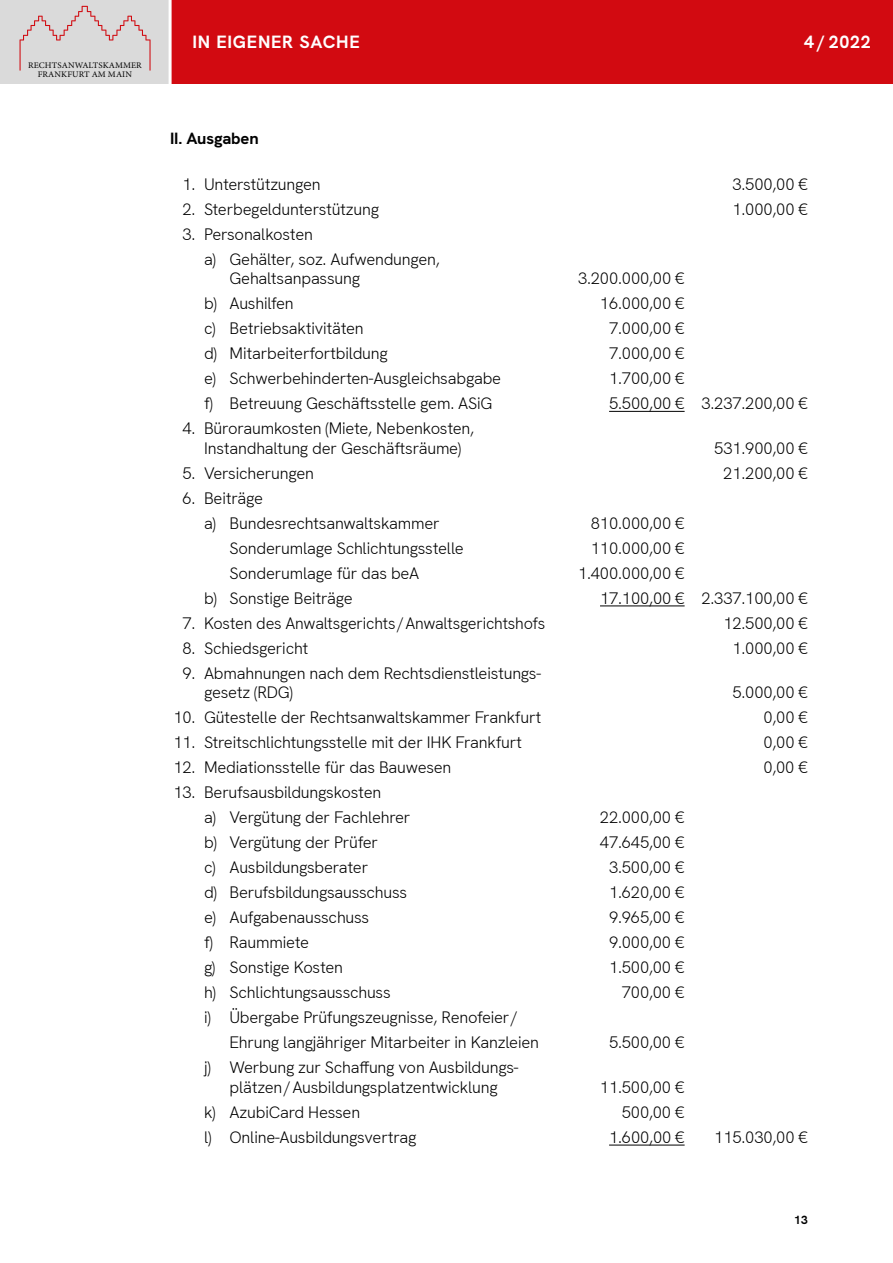
<style>
.page{position:relative;width:893px;height:1263px;background:#fff}
.page>*{position:absolute;margin:0;border:0;box-sizing:border-box;transform-origin:0 0}
.t1{font:700 18px "HK Grotesk";letter-spacing:.04em;color:#fff}
.t2{font:300 16.5px/25px "HK Grotesk";letter-spacing:-.01em;color:#000}
.t3{font:700 16.5px "HK Grotesk";letter-spacing:-.01em;color:#000}
.t4{font:700 12px "HK Grotesk";color:#000}
.t5{font:8.55px/8.6px "Minion Pro";letter-spacing:.01em;color:#000;text-align:center;scale:1.04 1}
</style>
<div class="page">
<div style="left:170px;top:0;width:723px;height:84px;background:#d20a11"></div>
<div style="left:0;top:0;width:170px;height:84px;background:#dadada"></div>
<svg style="left:20px;top:6px;width:131px;height:65px"></svg>
<hr style="left:169px;top:0;width:3px;height:85px;background:#fff">
<hr style="left:609px;top:411px;width:76px;height:1px;background:#000">
<hr style="left:600px;top:606px;width:85px;height:1px;background:#000">
<hr style="left:609px;top:1145px;width:76px;height:1px;background:#000">
<p class="t5" style="left:28px;top:61px;width:111px">RECHTSANWALTSKAMMER<br>FRANKFURT AM MAIN</p>
<p class="t1" style="left:192px;top:30px;width:169px">IN EIGENER SACHE</p>
<p class="t1" style="left:804px;top:30px;width:68px">4 / 2022</p>
<p class="t3" style="left:170px;top:127px;width:90px">II. Ausgaben</p>
<p class="t2" style="left:183px;top:171px;width:140px">1. Unterstützungen</p>
<p class="t2" style="left:732px;top:171px;width:77px">3.500,00 €</p>
<p class="t2" style="left:183px;top:196px;width:198px">2. Sterbegeldunterstützung</p>
<p class="t2" style="left:732px;top:196px;width:77px">1.000,00 €</p>
<p class="t2" style="left:204px;top:221px;width:237px;text-indent:-22px">3. Personalkosten<br>a) Gehälter, soz. Aufwendungen,</p>
<p class="t2" style="left:230px;top:266px;width:132px">Gehaltsanpassung</p>
<p class="t2" style="left:578px;top:266px;width:108px">3.200.000,00 €</p>
<p class="t2" style="left:204px;top:291px;width:91px">b) Aushilfen</p>
<p class="t2" style="left:600px;top:291px;width:86px">16.000,00 €</p>
<p class="t2" style="left:204px;top:316px;width:161px">c) Betriebsaktivitäten</p>
<p class="t2" style="left:609px;top:316px;width:77px">7.000,00 €</p>
<p class="t2" style="left:204px;top:341px;width:185px">d) Mitarbeiterfortbildung</p>
<p class="t2" style="left:609px;top:341px;width:77px">7.000,00 €</p>
<p class="t2" style="left:204px;top:366px;width:299px">e) Schwerbehinderten-Ausgleichsabgabe</p>
<p class="t2" style="left:609px;top:366px;width:77px">1.700,00 €</p>
<p class="t2" style="left:204px;top:391px;width:290px">f) Betreuung Geschäftsstelle gem. ASiG</p>
<p class="t2" style="left:609px;top:391px;width:200px">5.500,00 € 3.237.200,00 €</p>
<p class="t2" style="left:183px;top:418px;width:293px;line-height:19.5px;text-align:center">4. Büroraumkosten (Miete, Nebenkosten,<br>Instandhaltung der Geschäftsräume)</p>
<p class="t2" style="left:714px;top:435px;width:95px">531.900,00 €</p>
<p class="t2" style="left:183px;top:460px;width:133px">5. Versicherungen</p>
<p class="t2" style="left:723px;top:460px;width:86px">21.200,00 €</p>
<p class="t2" style="left:204px;top:485px;width:237px;text-indent:-22px">6. Beiträge<br>a) Bundesrechtsanwaltskammer</p>
<p class="t2" style="left:591px;top:510px;width:95px">810.000,00 €</p>
<p class="t2" style="left:230px;top:535px;width:236px">Sonderumlage Schlichtungsstelle</p>
<p class="t2" style="left:591px;top:535px;width:95px">110.000,00 €</p>
<p class="t2" style="left:230px;top:560px;width:191px">Sonderumlage für das beA</p>
<p class="t2" style="left:578px;top:560px;width:108px">1.400.000,00 €</p>
<p class="t2" style="left:204px;top:585px;width:150px">b) Sonstige Beiträge</p>
<p class="t2" style="left:600px;top:585px;width:209px">17.100,00 € 2.337.100,00 €</p>
<p class="t2" style="left:183px;top:610px;width:364px">7. Kosten des Anwaltsgerichts/Anwaltsgerichtshofs</p>
<p class="t2" style="left:723px;top:610px;width:86px">12.500,00 €</p>
<p class="t2" style="left:183px;top:635px;width:127px">8. Schiedsgericht</p>
<p class="t2" style="left:732px;top:635px;width:77px">1.000,00 €</p>
<p class="t2" style="left:204px;top:663px;width:339px;line-height:19.5px;text-indent:-22px">9. Abmahnungen nach dem Rechtsdienstleistungs&shy;gesetz (RDG)</p>
<p class="t2" style="left:732px;top:680px;width:77px">5.000,00 €</p>
<p class="t2" style="left:173px;top:705px;width:369px">10. Gütestelle der Rechtsanwaltskammer Frankfurt</p>
<p class="t2" style="left:763px;top:705px;width:46px">0,00 €</p>
<p class="t2" style="left:173px;top:730px;width:350px">11. Streitschlichtungsstelle mit der IHK Frankfurt</p>
<p class="t2" style="left:763px;top:730px;width:46px">0,00 €</p>
<p class="t2" style="left:173px;top:755px;width:279px">12. Mediationsstelle für das Bauwesen</p>
<p class="t2" style="left:763px;top:755px;width:46px">0,00 €</p>
<p class="t2" style="left:204px;top:780px;width:208px;text-indent:-31px">13. Berufsausbildungskosten<br>a) Vergütung der Fachlehrer</p>
<p class="t2" style="left:600px;top:805px;width:86px">22.000,00 €</p>
<p class="t2" style="left:204px;top:830px;width:175px">b) Vergütung der Prüfer</p>
<p class="t2" style="left:600px;top:830px;width:86px">47.645,00 €</p>
<p class="t2" style="left:204px;top:855px;width:166px">c) Ausbildungsberater</p>
<p class="t2" style="left:609px;top:855px;width:77px">3.500,00 €</p>
<p class="t2" style="left:204px;top:880px;width:205px">d) Berufsbildungsausschuss</p>
<p class="t2" style="left:609px;top:880px;width:77px">1.620,00 €</p>
<p class="t2" style="left:204px;top:905px;width:167px">e) Aufgabenausschuss</p>
<p class="t2" style="left:609px;top:905px;width:77px">9.965,00 €</p>
<p class="t2" style="left:204px;top:930px;width:107px">f) Raummiete</p>
<p class="t2" style="left:609px;top:930px;width:77px">9.000,00 €</p>
<p class="t2" style="left:204px;top:955px;width:141px">g) Sonstige Kosten</p>
<p class="t2" style="left:609px;top:955px;width:77px">1.500,00 €</p>
<p class="t2" style="left:204px;top:980px;width:188px">h) Schlichtungsausschuss</p>
<p class="t2" style="left:622px;top:980px;width:64px">700,00 €</p>
<p class="t2" style="left:230px;top:1005px;width:311px;text-indent:-26px">i) Übergabe Prüfungszeugnisse, Renofeier/<br>Ehrung langjähriger Mitarbeiter in Kanzleien</p>
<p class="t2" style="left:609px;top:1030px;width:77px">5.500,00 €</p>
<p class="t2" style="left:204px;top:1057px;width:316px;line-height:19.5px;text-align:center">j) Werbung zur Schaffung von Ausbildungs&shy;plätzen/Ausbildungsplatzentwicklung</p>
<p class="t2" style="left:600px;top:1074px;width:86px">11.500,00 €</p>
<p class="t2" style="left:204px;top:1099px;width:158px">k) AzubiCard Hessen</p>
<p class="t2" style="left:622px;top:1099px;width:64px">500,00 €</p>
<p class="t2" style="left:204px;top:1124px;width:214px">l) Online-Ausbildungsvertrag</p>
<p class="t2" style="left:609px;top:1124px;width:77px">1.600,00 €</p>
<p class="t2" style="left:714px;top:1124px;width:95px">115.030,00 €</p>
<p class="t4" style="left:794px;top:1212px;width:15px">13</p>
</div>
